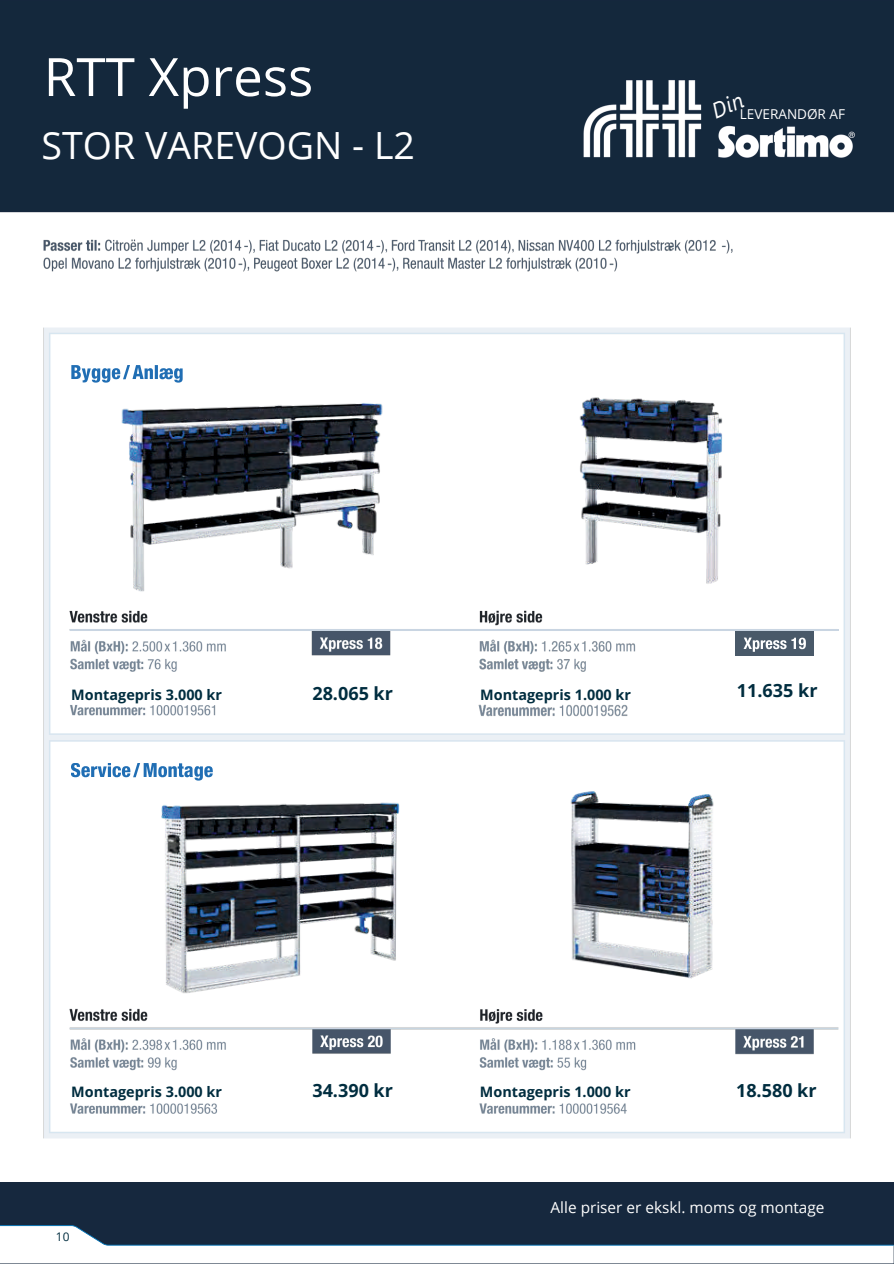
<style>
.page{position:relative;width:894px;height:1264px;background:#fff}
.page>*{position:absolute;margin:0;border:0;box-sizing:border-box;transform-origin:0 0}
.t1{font:52.8px "Open Sans";color:#fff}
.t2{font:37.5px "Open Sans";color:#fff}
.t3{font:700 18px "Open Sans";color:#002d3f}
.t4{font:15.3px "Open Sans";color:#fff}
.t5{font:700 14.4px "Open Sans";color:#002d3f}
.t6{font:13.65px "Open Sans";color:#fff}
.t7{font:11.85px "Open Sans";color:#002d3f}
</style>
<div class="page">
<img style="left:43px;top:327px;width:808px;height:812px">
<img style="left:83px;top:351px;width:377px;height:252px">
<img style="left:88px;top:739px;width:384px;height:262px">
<svg style="left:71px;top:762px;width:142px;height:18px"></svg>
<svg style="left:71px;top:365px;width:112px;height:17px"></svg>
<img style="left:471px;top:704px;width:162px;height:19px">
<img style="left:63px;top:1001px;width:782px;height:60px">
<img style="left:63px;top:603px;width:781px;height:101px">
<img style="left:488px;top:732px;width:334px;height:305px">
<img style="left:487px;top:335px;width:337px;height:300px">
<img style="left:43px;top:239px;width:690px;height:33px">
<div style="left:0;top:1182px;width:893px;height:81px;background:#16283e"></div>
<svg style="left:0;top:1225px;width:893px;height:38px"></svg>
<div style="left:735px;top:630px;width:78px;height:25px;background:#495969"></div>
<svg style="left:743px;top:637px;width:62px;height:14px"></svg>
<hr style="left:71px;top:629px;width:766px;height:2px;background:#c9d5e2">
<div style="left:0;top:0;width:893px;height:213px;background:#14283c"></div>
<div style="left:296px;top:663px;width:97px;height:69px;background:#fff"></div>
<div style="left:720px;top:660px;width:97px;height:68px;background:#fff"></div>
<div style="left:296px;top:1060px;width:97px;height:68px;background:#fff"></div>
<div style="left:719px;top:1060px;width:97px;height:68px;background:#fff"></div>
<svg style="left:710px;top:95px;width:34px;height:23px"></svg>
<p class="t1" style="left:44px;top:40px;width:271px">RTT Xpress</p>
<p class="t2" style="left:42px;top:119px;width:375px">STOR VAREVOGN - L2</p>
<h2 class="t6" style="left:739px;top:104px;width:107px">LEVERANDØR AF</h2>
<p class="t5" style="left:71px;top:684px;width:152px">Montagepris 3.000 kr</p>
<h5 class="t3" style="left:312px;top:680px;width:82px">28.065 kr</h5>
<p class="t5" style="left:480px;top:684px;width:152px">Montagepris 1.000 kr</p>
<h5 class="t3" style="left:736px;top:677px;width:82px">11.635 kr</h5>
<p class="t5" style="left:71px;top:1081px;width:152px">Montagepris 3.000 kr</p>
<h1 class="t7" style="left:56px;top:1228px;width:15px">10</h1>
<h4 class="t3" style="left:312px;top:1077px;width:82px">34.390 kr</h4>
<h4 class="t3" style="left:735px;top:1077px;width:82px">18.580 kr</h4>
<p class="t5" style="left:479px;top:1081px;width:152px">Montagepris 1.000 kr</p>
<p class="t4" style="left:550px;top:1196px;width:275px">Alle priser er ekskl. moms og montage</p>
</div>
